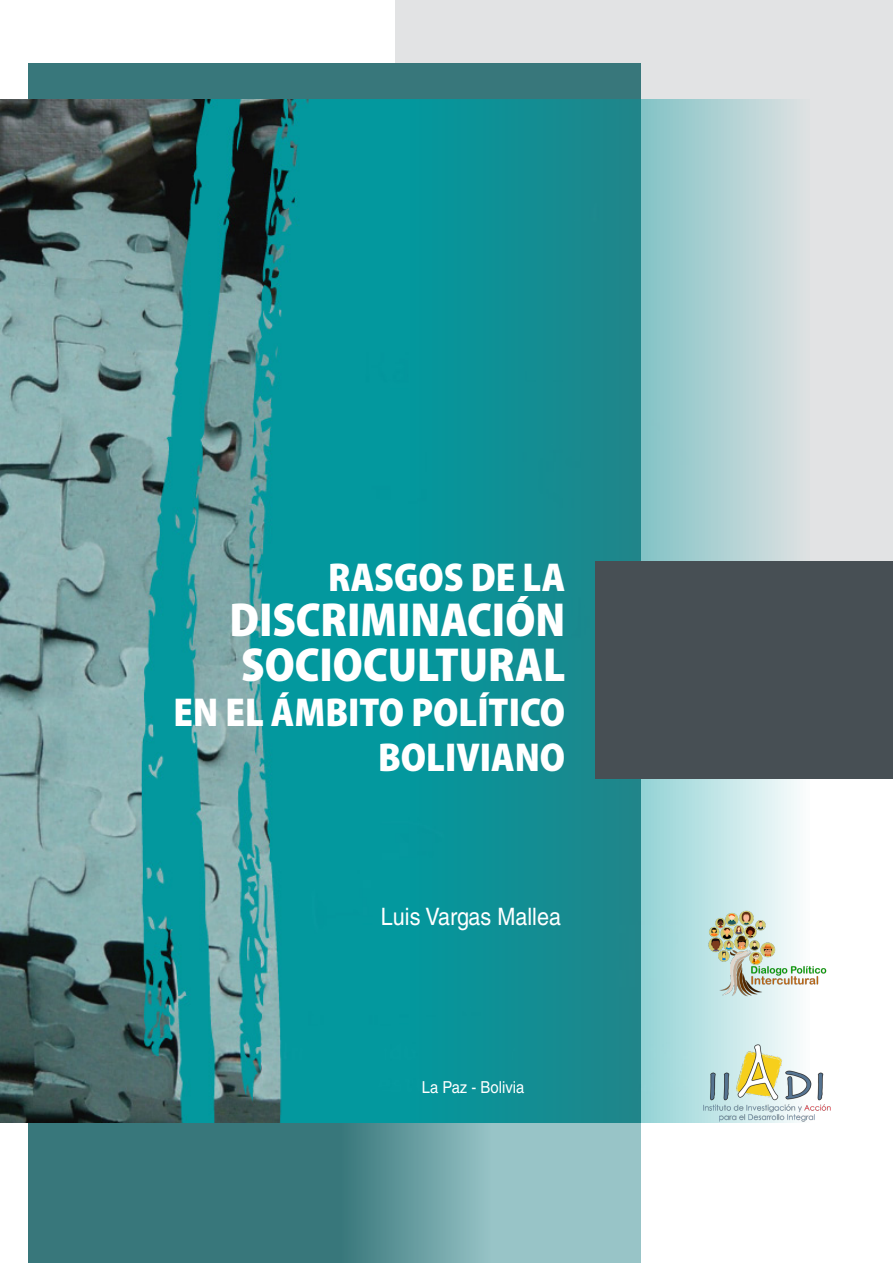
<style>
.page{position:relative;width:893px;height:1263px;background:#fff}
.page>*{position:absolute;margin:0;border:0;box-sizing:border-box;transform-origin:0 0}
.TPORTADILLAS{font:900 semi-condensed 48px/45px "Myriad Pro";color:#fff;scale:.95 1}
.TPORTADILLAS-2{font:900 semi-condensed 40.5px/45px "Myriad Pro";color:#fff;text-align:right;scale:.95 1}
.Autor{font:24px "Helvetica LT Std";color:#fff;scale:.9 1}
.Autor-2{font:16.5px "Helvetica LT Std";color:#fff;scale:.9 1}
</style>
<div class="page">
<div style="left:396px;top:0;width:497px;height:631px;background:#e2e3e4"></div>
<div style="left:29px;top:64px;width:612px;height:1199px;background:#38777b"></div>
<img style="left:0;top:99px;width:809px;height:1024px">
<div style="left:595px;top:561px;width:298px;height:217px;background:#474f54"></div>
<img style="left:702px;top:908px;width:125px;height:90px">
<img style="left:702px;top:1043px;width:129px;height:80px">
<svg style="left:357px;top:1123px;width:284px;height:139px;background:#83b3b6"></svg>
<p class="TPORTADILLAS-2" style="left:328px;top:556px;width:251px">RASGOS DE LA</p>
<p class="TPORTADILLAS" style="left:229px;top:598px;width:355px">DISCRIMINACIÓN<br>SOCIOCULTURAL</p>
<p class="TPORTADILLAS-2" style="left:173px;top:691px;width:414px">EN EL ÁMBITO POLÍTICO<br>BOLIVIANO</p>
<p class="Autor" style="left:381px;top:903px;width:202px">Luis Vargas Mallea</p>
<p class="Autor-2" style="left:422px;top:1077px;width:115px">La Paz - Bolivia</p>
</div>
